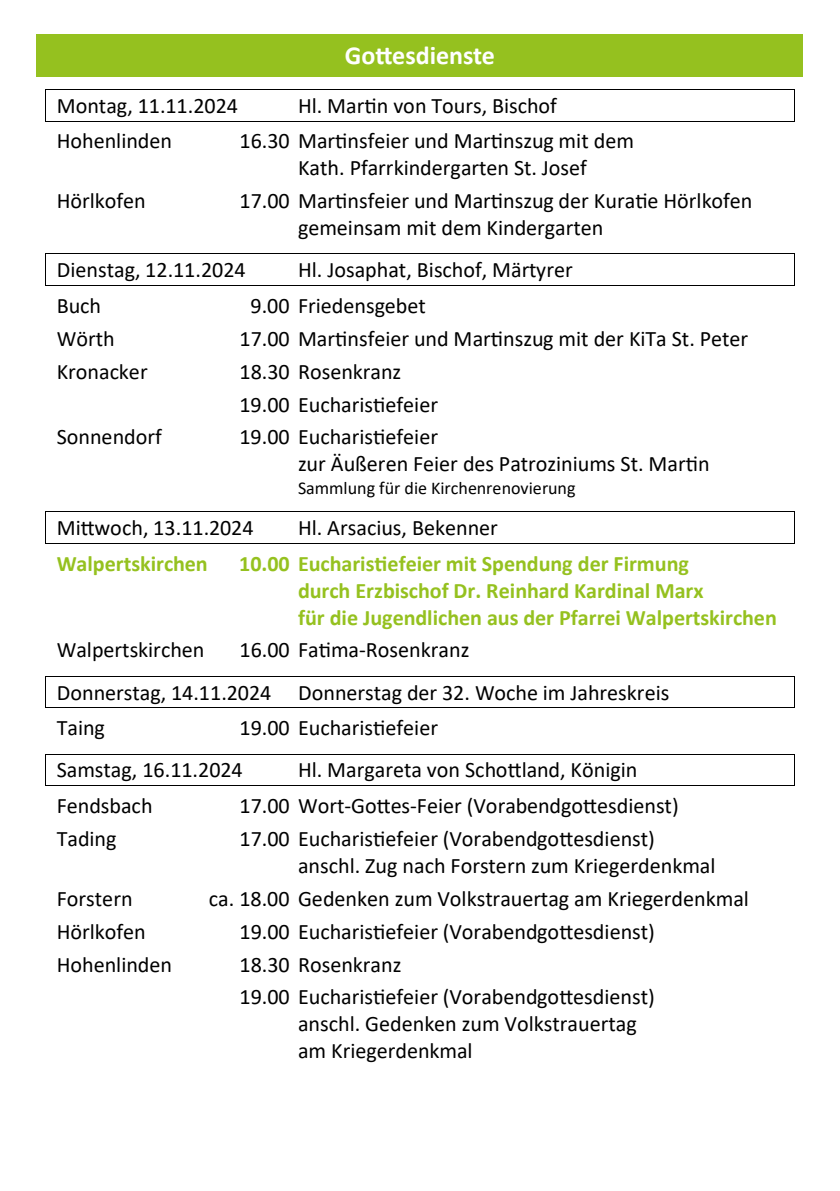
<style>
.page{position:relative;width:840px;height:1191px;background:#fff}
.page>*{position:absolute;margin:0;border:0;box-sizing:border-box;transform-origin:0 0}
.t1{font:700 26px "Calibri";color:#fff}
.t2{font:22px/26.8px "Calibri";color:#000}
.t3{font:700 22px/26.8px "Calibri";letter-spacing:-.005em;color:#95c11f}
.t4{font:18px "Calibri";color:#000}
</style>
<div class="page">
<hr style="left:46px;top:89px;width:747px;height:1px;background:#000">
<hr style="left:46px;top:121px;width:747px;height:1px;background:#000">
<hr style="left:45px;top:90px;width:1px;height:31px;background:#000">
<hr style="left:793px;top:90px;width:1px;height:31px;background:#000">
<hr style="left:46px;top:253px;width:747px;height:1px;background:#000">
<hr style="left:46px;top:285px;width:747px;height:1px;background:#000">
<hr style="left:45px;top:254px;width:1px;height:31px;background:#000">
<hr style="left:793px;top:254px;width:1px;height:31px;background:#000">
<hr style="left:46px;top:511px;width:747px;height:1px;background:#000">
<hr style="left:46px;top:543px;width:747px;height:1px;background:#000">
<hr style="left:45px;top:512px;width:1px;height:31px;background:#000">
<hr style="left:793px;top:512px;width:1px;height:31px;background:#000">
<hr style="left:46px;top:676px;width:747px;height:1px;background:#000">
<hr style="left:46px;top:707px;width:747px;height:1px;background:#000">
<hr style="left:45px;top:676px;width:1px;height:31px;background:#000">
<hr style="left:793px;top:676px;width:1px;height:31px;background:#000">
<hr style="left:46px;top:753px;width:747px;height:1px;background:#000">
<hr style="left:46px;top:785px;width:747px;height:1px;background:#000">
<hr style="left:45px;top:754px;width:1px;height:31px;background:#000">
<hr style="left:793px;top:754px;width:1px;height:31px;background:#000">
<div style="left:37px;top:34px;width:765px;height:43px;background:#95c11f"></div>
<p class="t1" style="left:345px;top:37px;width:151px">Gottesdienste</p>
<p class="t2" style="left:57px;top:92px;width:183px">Montag, 11.11.2024</p>
<p class="t2" style="left:298px;top:92px;width:260px">Hl. Martin von Tours, Bischof</p>
<p class="t2" style="left:57px;top:127px;width:117px">Hohenlinden</p>
<p class="t2" style="left:239px;top:127px;width:396px;text-align:center">16.30 Martinsfeier und Martinszug mit dem<br>Kath. Pfarrkindergarten St. Josef</p>
<p class="t2" style="left:57px;top:187px;width:91px">Hörlkofen</p>
<p class="t2" style="left:298px;top:187px;width:455px;text-indent:-59px">17.00 Martinsfeier und Martinszug der Kuratie Hörlkofen gemeinsam mit dem Kindergarten</p>
<p class="t2" style="left:57px;top:256px;width:190px">Dienstag, 12.11.2024</p>
<p class="t2" style="left:298px;top:256px;width:276px">Hl. Josaphat, Bischof, Märtyrer</p>
<p class="t2" style="left:57px;top:292px;width:46px">Buch</p>
<p class="t2" style="left:250px;top:292px;width:177px">9.00 Friedensgebet</p>
<p class="t2" style="left:57px;top:324px;width:60px">Wörth</p>
<p class="t2" style="left:239px;top:324px;width:510px">17.00 Martinsfeier und Martinszug mit der KiTa St. Peter</p>
<p class="t2" style="left:57px;top:357px;width:92px">Kronacker</p>
<p class="t2" style="left:239px;top:354px;width:200px;line-height:32.8px">18.30 Rosenkranz<br>19.00 Eucharistiefeier</p>
<p class="t2" style="left:57px;top:423px;width:107px">Sonnendorf</p>
<p class="t2" style="left:298px;top:423px;width:413px;text-indent:-59px">19.00 Eucharistiefeier<br>zur Äußeren Feier des Patroziniums St. Martin</p>
<p class="t4" style="left:298px;top:476px;width:279px">Sammlung für die Kirchenrenovierung</p>
<p class="t2" style="left:57px;top:514px;width:198px">Mittwoch, 13.11.2024</p>
<p class="t2" style="left:298px;top:514px;width:201px">Hl. Arsacius, Bekenner</p>
<p class="t3" style="left:57px;top:550px;width:152px">Walpertskirchen</p>
<p class="t3" style="left:298px;top:550px;width:480px;text-indent:-59px">10.00 Eucharistiefeier mit Spendung der Firmung<br>durch Erzbischof Dr. Reinhard Kardinal Marx<br>für die Jugendlichen aus der Pfarrei Walpertskirchen</p>
<p class="t2" style="left:57px;top:636px;width:149px">Walpertskirchen</p>
<p class="t2" style="left:57px;top:628px;width:614px;line-height:42px;text-indent:183px">16.00 Fatima-Rosenkranz<br>Donnerstag, 14.11.2024 Donnerstag der 32. Woche im Jahreskreis</p>
<p class="t2" style="left:57px;top:714px;width:50px">Taing</p>
<p class="t2" style="left:57px;top:706px;width:382px;line-height:42px;text-indent:182px">19.00 Eucharistiefeier<br>Samstag, 16.11.2024</p>
<p class="t2" style="left:298px;top:756px;width:341px">Hl. Margareta von Schottland, Königin</p>
<p class="t2" style="left:57px;top:792px;width:97px">Fendsbach</p>
<p class="t2" style="left:239px;top:792px;width:440px">17.00 Wort-Gottes-Feier (Vorabendgottesdienst)</p>
<p class="t2" style="left:57px;top:824px;width:61px">Tading</p>
<p class="t2" style="left:298px;top:824px;width:419px;text-indent:-59px">17.00 Eucharistiefeier (Vorabendgottesdienst) anschl. Zug nach Forstern zum Kriegerdenkmal</p>
<p class="t2" style="left:57px;top:884px;width:77px">Forstern</p>
<p class="t2" style="left:209px;top:884px;width:541px">ca. 18.00 Gedenken zum Volkstrauertag am Kriegerdenkmal</p>
<p class="t2" style="left:57px;top:917px;width:91px">Hörlkofen</p>
<p class="t2" style="left:239px;top:917px;width:416px">19.00 Eucharistiefeier (Vorabendgottesdienst)</p>
<p class="t2" style="left:57px;top:950px;width:117px">Hohenlinden</p>
<p class="t2" style="left:239px;top:947px;width:416px;line-height:32.6px">18.30 Rosenkranz<br>19.00 Eucharistiefeier (Vorabendgottesdienst)</p>
<p class="t2" style="left:298px;top:1009px;width:340px">anschl. Gedenken zum Volkstrauertag am Kriegerdenkmal</p>
</div>
